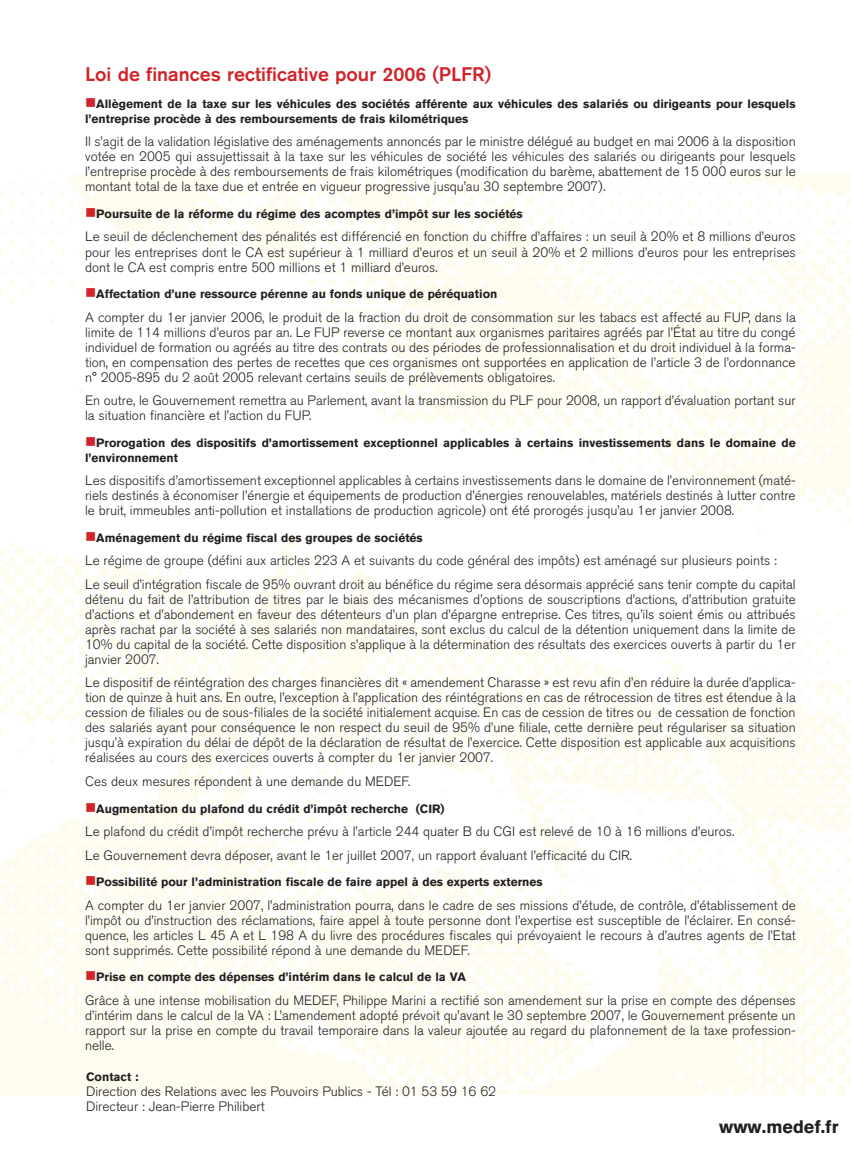
<style>
.page{position:relative;width:851px;height:1149px;background:#fff}
.page>*{position:absolute;margin:0;border:0;box-sizing:border-box;transform-origin:0 0}
.t1{font:500 19.5px "Akzidenz Grotesk BQ";color:#d1232a}
.t2{font:700 18px "Akzidenz Grotesk BQ";color:#231f20}
.t3{font:300 13.5px/15px "Akzidenz Grotesk BQ";color:#231f20;text-align:justify}
.t4{font:700 12px/15px "Akzidenz Grotesk BQ";color:#231f20}
.s1{color:#d1232a}
</style>
<div class="page">
<h1 class="t1" style="left:85px;top:62px;width:407px">Loi de finances rectificative pour 2006 (PLFR)</h1>
<p class="t4" style="left:85px;top:96px;width:712px"><span class="s1">■</span>Allègement de la taxe sur les véhicules des sociétés afférente aux véhicules des salariés ou dirigeants pour lesquels l’entreprise procède à des remboursements de frais kilométriques</p>
<p class="t3" style="left:85px;top:134px;width:712px">Il s’agit de la validation législative des aménagements annoncés par le ministre délégué au budget en mai 2006 à la disposition votée en 2005 qui assujettissait à la taxe sur les véhicules de société les véhicules des salariés ou dirigeants pour lesquels l’entreprise procède à des remboursements de frais kilométriques (modification du barème, abattement de 15 000 euros sur le montant total de la taxe due et entrée en vigueur progressive jusqu’au 30 septembre 2007).</p>
<p class="t4" style="left:85px;top:206px;width:439px"><span class="s1">■</span>Poursuite de la réforme du régime des acomptes d’impôt sur les sociétés</p>
<p class="t3" style="left:85px;top:229px;width:712px">Le seuil de déclenchement des pénalités est différencié en fonction du chiffre d’affaires : un seuil à 20% et 8 millions d’euros pour les entreprises dont le CA est supérieur à 1 milliard d’euros et un seuil à 20% et 2 millions d’euros pour les entreprises dont le CA est compris entre 500 millions et 1 milliard d’euros.</p>
<p class="t4" style="left:85px;top:286px;width:414px"><span class="s1">■</span>Affectation d’une ressource pérenne au fonds unique de péréquation</p>
<p class="t3" style="left:85px;top:309px;width:712px">A compter du 1er janvier 2006, le produit de la fraction du droit de consommation sur les tabacs est affecté au FUP, dans la limite de 114 millions d’euros par an. Le FUP reverse ce montant aux organismes paritaires agréés par l’État au titre du congé individuel de formation ou agréés au titre des contrats ou des périodes de professionnalisation et du droit individuel à la forma&shy;tion, en compensation des pertes de recettes que ces organismes ont supportées en application de l’article 3 de l’ordonnance n° 2005-895 du 2 août 2005 relevant certains seuils de prélèvements obligatoires.</p>
<p class="t3" style="left:85px;top:393px;width:712px">En outre, le Gouvernement remettra au Parlement, avant la transmission du PLF pour 2008, un rapport d’évaluation portant sur la situation financière et l’action du FUP.</p>
<p class="t4" style="left:85px;top:435px;width:712px"><span class="s1">■</span>Prorogation des dispositifs d’amortissement exceptionnel applicables à certains investissements dans le domaine de l’environnement</p>
<p class="t3" style="left:85px;top:473px;width:712px">Les dispositifs d’amortissement exceptionnel applicables à certains investissements dans le domaine de l’environnement (maté&shy;riels destinés à économiser l’énergie et équipements de production d’énergies renouvelables, matériels destinés à lutter contre le bruit, immeubles anti-pollution et installations de production agricole) ont été prorogés jusqu’au 1er janvier 2008.</p>
<p class="t4" style="left:85px;top:530px;width:339px"><span class="s1">■</span>Aménagement du régime fiscal des groupes de sociétés</p>
<p class="t3" style="left:85px;top:549px;width:712px;line-height:23.5px">Le régime de groupe (défini aux articles 223 A et suivants du code général des impôts) est aménagé sur plusieurs points :<br>Le seuil d’intégration fiscale de 95% ouvrant droit au bénéfice du régime sera désormais apprécié sans tenir compte du capital</p>
<p class="t3" style="left:85px;top:591px;width:712px">détenu du fait de l’attribution de titres par le biais des mécanismes d’options de souscriptions d’actions, d’attribution gratuite d’actions et d’abondement en faveur des détenteurs d’un plan d’épargne entreprise. Ces titres, qu’ils soient émis ou attribués après rachat par la société à ses salariés non mandataires, sont exclus du calcul de la détention uniquement dans la limite de 10% du capital de la société. Cette disposition s’applique à la détermination des résultats des exercices ouverts à partir du 1er janvier 2007.</p>
<p class="t3" style="left:85px;top:675px;width:712px">Le dispositif de réintégration des charges financières dit « amendement Charasse » est revu afin d’en réduire la durée d’applica&shy;tion de quinze à huit ans. En outre, l’exception à l’application des réintégrations en cas de rétrocession de titres est étendue à la cession de filiales ou de sous-filiales de la société initialement acquise. En cas de cession de titres ou de cessation de fonction des salariés ayant pour conséquence le non respect du seuil de 95% d’une filiale, cette dernière peut régulariser sa situation jusqu’à expiration du délai de dépôt de la déclaration de résultat de l’exercice. Cette disposition est applicable aux acquisitions réalisées au cours des exercices ouverts à compter du 1er janvier 2007.</p>
<p class="t3" style="left:85px;top:773px;width:327px">Ces deux mesures répondent à une demande du MEDEF.</p>
<p class="t4" style="left:85px;top:800px;width:361px"><span class="s1">■</span>Augmentation du plafond du crédit d’impôt recherche (CIR)</p>
<p class="t3" style="left:85px;top:819px;width:650px;line-height:23.5px">Le plafond du crédit d’impôt recherche prévu à l’article 244 quater B du CGI est relevé de 10 à 16 millions d’euros.<br>Le Gouvernement devra déposer, avant le 1er juillet 2007, un rapport évaluant l’efficacité du CIR.</p>
<p class="t4" style="left:85px;top:874px;width:459px"><span class="s1">■</span>Possibilité pour l’administration fiscale de faire appel à des experts externes</p>
<p class="t3" style="left:85px;top:897px;width:712px">A compter du 1er janvier 2007, l’administration pourra, dans le cadre de ses missions d’étude, de contrôle, d’établissement de l’impôt ou d’instruction des réclamations, faire appel à toute personne dont l’expertise est susceptible de l’éclairer. En consé&shy;quence, les articles L 45 A et L 198 A du livre des procédures fiscales qui prévoyaient le recours à d’autres agents de l’Etat sont supprimés. Cette possibilité répond à une demande du MEDEF.</p>
<p class="t4" style="left:85px;top:969px;width:382px"><span class="s1">■</span>Prise en compte des dépenses d’intérim dans le calcul de la VA</p>
<p class="t3" style="left:85px;top:992px;width:712px">Grâce à une intense mobilisation du MEDEF, Philippe Marini a rectifié son amendement sur la prise en compte des dépenses d’intérim dans le calcul de la VA : L’amendement adopté prévoit qu’avant le 30 septembre 2007, le Gouvernement présente un rapport sur la prise en compte du travail temporaire dans la valeur ajoutée au regard du plafonnement de la taxe profession&shy;nelle.</p>
<p class="t4" style="left:86px;top:1068px;width:54px">Contact :</p>
<p class="t3" style="left:86px;top:1083px;width:411px">Direction des Relations avec les Pouvoirs Publics - Tél : 01 53 59 16 62<br>Directeur : Jean-Pierre Philibert</p>
<h2 class="t2" style="left:719px;top:1115px;width:121px">www.medef.fr</h2>
</div>
